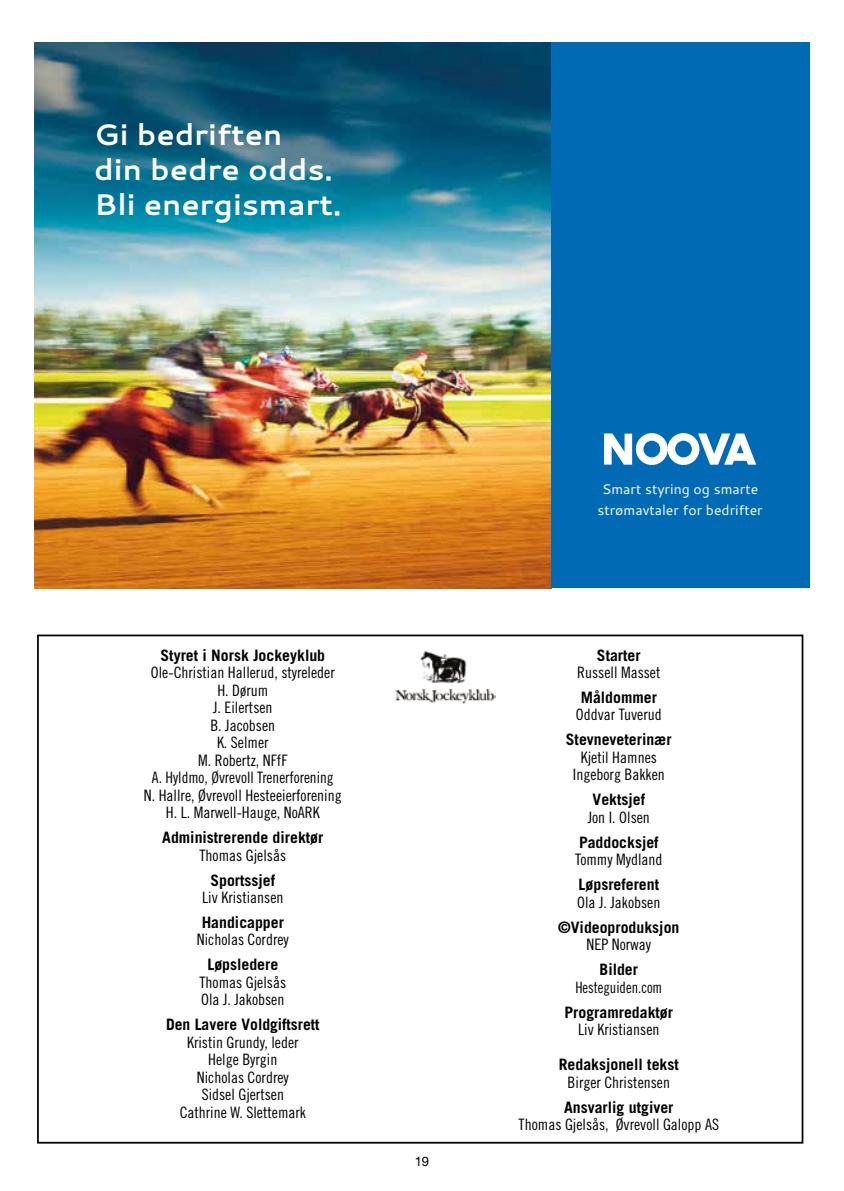
<style>
.page{position:relative;width:844px;height:1191px;background:#fff}
.page>*{position:absolute;margin:0;border:0;box-sizing:border-box;transform-origin:0 0}
.t1{font:700 29.75px/35px "Cantarell";color:#fff}
.t2{font:15.75px/17.5px "Trade Gothic LT Std Cn 18";color:#000;text-align:center}
.t3{font:700 15.75px "Trade Gothic LT Std";color:#000}
.t4{font:15.75px "Trade Gothic LT Std Cn 18";color:#000;scale:.92 1}
.t5{font:14px/21px "Cantarell";color:#fff;text-align:center}
.t6{font:13.12px "Helvetica Neue";color:#000}
</style>
<div class="page">
<img style="left:35px;top:42px;width:516px;height:546px">
<div style="left:551px;top:42px;width:258px;height:546px;background:#006ab5"></div>
<svg style="left:604px;top:433px;width:152px;height:32px"></svg>
<img style="left:395px;top:651px;width:100px;height:53px">
<h1 class="t1" style="left:94px;top:116px;width:248px">Gi bedriften<br>din bedre odds.<br>Bli energismart.</h1>
<p class="t3" style="left:160px;top:645px;width:166px">Styret i Norsk Jockeyklub</p>
<p class="t2" style="left:144px;top:663px;width:199px">Ole-Christian Hallerud, styreleder<br>H. Dørum<br>J. Eilertsen<br>B. Jacobsen<br>K. Selmer<br>M. Robertz, NFfF<br>A. Hyldmo, Øvrevoll Trenerforening<br>N. Hallre, Øvrevoll Hesteeierforening<br>H. L. Marwell-Hauge, NoARK</p>
<p class="t3" style="left:162px;top:827px;width:162px">Administrerende direktør</p>
<p class="t2" style="left:199px;top:846px;width:88px">Thomas Gjelsås</p>
<p class="t3" style="left:210px;top:870px;width:66px">Sportssjef</p>
<p class="t2" style="left:202px;top:888px;width:83px">Liv Kristiansen</p>
<p class="t3" style="left:202px;top:912px;width:84px">Handicapper</p>
<p class="t2" style="left:197px;top:931px;width:93px">Nicholas Cordrey</p>
<p class="t3" style="left:207px;top:955px;width:72px">Løpsledere</p>
<p class="t2" style="left:199px;top:973px;width:88px;text-align:left">Thomas Gjelsås<br>Ola J. Jakobsen</p>
<p class="t3" style="left:166px;top:1015px;width:155px">Den Lavere Voldgiftsrett</p>
<p class="t2" style="left:180px;top:1033px;width:128px">Kristin Grundy, leder<br>Helge Byrgin<br>Nicholas Cordrey<br>Sidsel Gjertsen<br>Cathrine W. Slettemark</p>
<p class="t6" style="left:414px;top:1153px;width:16px">19</p>
<p class="t5" style="left:597px;top:478px;width:167px">Smart styring og smarte strømavtaler for bedrifter</p>
<p class="t3" style="left:596px;top:645px;width:45px">Starter</p>
<p class="t2" style="left:577px;top:663px;width:85px">Russell Masset</p>
<p class="t3" style="left:580px;top:687px;width:78px">Måldommer</p>
<p class="t2" style="left:575px;top:706px;width:87px">Oddvar Tuverud</p>
<p class="t3" style="left:565px;top:730px;width:107px">Stevneveterinær</p>
<p class="t2" style="left:572px;top:748px;width:93px">Kjetil Hamnes<br>Ingeborg Bakken</p>
<p class="t3" style="left:592px;top:790px;width:54px">Vektsjef</p>
<p class="t2" style="left:587px;top:808px;width:64px">Jon I. Olsen</p>
<p class="t3" style="left:579px;top:832px;width:81px">Paddocksjef</p>
<p class="t2" style="left:575px;top:851px;width:89px">Tommy Mydland</p>
<p class="t3" style="left:578px;top:875px;width:82px">Løpsreferent</p>
<p class="t2" style="left:577px;top:893px;width:85px">Ola J. Jakobsen</p>
<p class="t3" style="left:558px;top:917px;width:123px">©Videoproduksjon</p>
<p class="t2" style="left:586px;top:935px;width:66px">NEP Norway</p>
<p class="t3" style="left:599px;top:960px;width:40px">Bilder</p>
<p class="t4" style="left:575px;top:977px;width:96px">Hesteguiden.com</p>
<p class="t3" style="left:564px;top:1002px;width:110px">Programredaktør</p>
<p class="t2" style="left:578px;top:1020px;width:83px">Liv Kristiansen</p>
<p class="t3" style="left:558px;top:1055px;width:121px">Redaksjonell tekst</p>
<p class="t2" style="left:567px;top:1073px;width:104px">Birger Christensen</p>
<p class="t3" style="left:564px;top:1097px;width:111px">Ansvarlig utgiver</p>
<p class="t2" style="left:518px;top:1115px;width:202px">Thomas Gjelsås, Øvrevoll Galopp AS</p>
</div>
